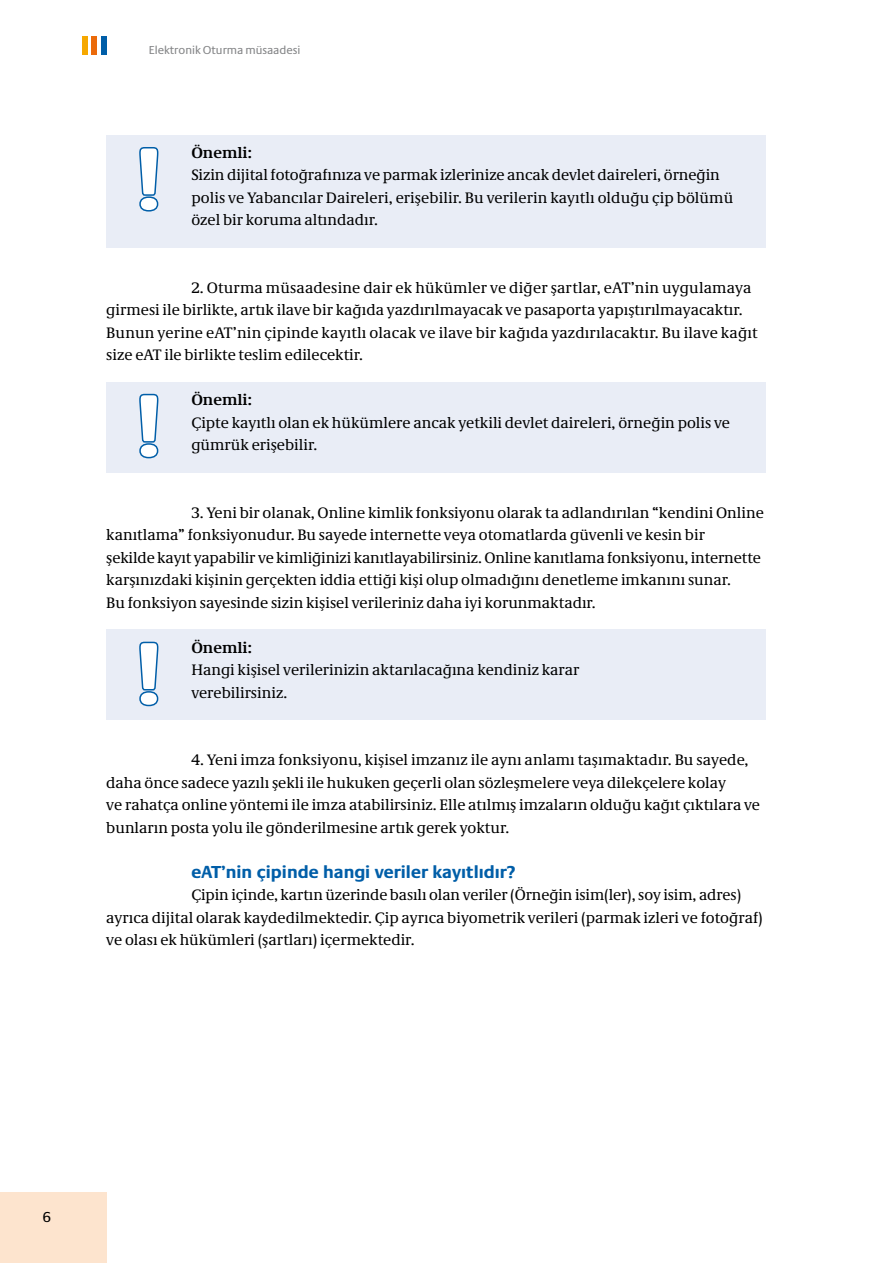
<style>
.page{position:relative;width:893px;height:1263px;background:#fff}
.page>*{position:absolute;margin:0;border:0;box-sizing:border-box;transform-origin:0 0}
.t1{font:700 90px "Neue Praxis";color:#fff}
.t2{font:700 18px "Neue Praxis Turk";color:#005ea8}
.t3{font:15.75px/22.5px "Neue Demos Turk";color:#000}
.t4{font:700 15.75px "Neue Demos Turk";color:#000}
.t5{font:15px "Neue Praxis Turk";color:#000}
.t6{font:12px "Neue Praxis Turk";color:#87888a}
</style>
<div class="page">
<div style="left:0;top:1193px;width:106px;height:70px;background:#fde4ce"></div>
<div style="left:82px;top:36px;width:5px;height:18px;background:#f6a800"></div>
<div style="left:91px;top:36px;width:6px;height:18px;background:#eb6a0a"></div>
<div style="left:101px;top:36px;width:5px;height:18px;background:#005ea8"></div>
<div style="left:106px;top:630px;width:659px;height:90px;background:#e9edf6"></div>
<div style="left:106px;top:382px;width:659px;height:90px;background:#e9edf6"></div>
<div style="left:106px;top:135px;width:659px;height:113px;background:#e9edf6"></div>
<svg style="left:139px;top:147px;width:20px;height:65px"></svg>
<svg style="left:139px;top:393px;width:20px;height:66px"></svg>
<svg style="left:139px;top:641px;width:20px;height:66px"></svg>
<p class="t6" style="left:149px;top:43px;width:153px">Elektronik Oturma müsaadesi</p>
<h1 class="t1" style="left:133px;top:124px;width:34px">!</h1>
<p class="t4" style="left:191px;top:143px;width:62px">Önemli:</p>
<p class="t3" style="left:191px;top:163px;width:543px">Sizin dijital fotoğrafınıza ve parmak izlerinize ancak devlet daireleri, örneğin polis ve Yabancılar Daireleri, erişebilir. Bu verilerin kayıtlı olduğu çip bölümü özel bir koruma altındadır.</p>
<p class="t3" style="left:106px;top:276px;width:653px;text-indent:85px">2. Oturma müsaadesine dair ek hükümler ve diğer şartlar, eAT’nin uygulamaya girmesi ile birlikte, artık ilave bir kağıda yazdırılmayacak ve pasaporta yapıştırılmayacaktır.<br>Bunun yerine eAT’nin çipinde kayıtlı olacak ve ilave bir kağıda yazdırılacaktır. Bu ilave kağıt size eAT ile birlikte teslim edilecektir.</p>
<p class="t4" style="left:191px;top:390px;width:62px">Önemli:</p>
<p class="t3" style="left:191px;top:411px;width:540px">Çipte kayıtlı olan ek hükümlere ancak yetkili devlet daireleri, örneğin polis ve gümrük erişebilir.</p>
<h1 class="t1" style="left:133px;top:371px;width:34px">!</h1>
<p class="t3" style="left:106px;top:501px;width:659px;text-indent:85px">3. Yeni bir olanak, Online kimlik fonksiyonu olarak ta adlandırılan “kendini Online kanıtlama” fonksiyonudur. Bu sayede internette veya otomatlarda güvenli ve kesin bir<br>şekilde kayıt yapabilir ve kimliğinizi kanıtlayabilirsiniz. Online kanıtlama fonksiyonu, internette karşınızdaki kişinin gerçekten iddia ettiği kişi olup olmadığını denetleme imkanını sunar.<br>Bu fonksiyon sayesinde sizin kişisel verileriniz daha iyi korunmaktadır.</p>
<p class="t4" style="left:191px;top:638px;width:62px">Önemli:</p>
<p class="t3" style="left:191px;top:658px;width:390px">Hangi kişisel verilerinizin aktarılacağına kendiniz karar verebilirsiniz.</p>
<h1 class="t1" style="left:133px;top:618px;width:34px">!</h1>
<p class="t3" style="left:106px;top:748px;width:655px;text-indent:85px">4. Yeni imza fonksiyonu, kişisel imzanız ile aynı anlamı taşımaktadır. Bu sayede, daha önce sadece yazılı şekli ile hukuken geçerli olan sözleşmelere veya dilekçelere kolay<br>ve rahatça online yöntemi ile imza atabilirsiniz. Elle atılmış imzaların olduğu kağıt çıktılara ve bunların posta yolu ile gönderilmesine artık gerek yoktur.</p>
<p class="t2" style="left:191px;top:861px;width:326px">eAT’nin çipinde hangi veriler kayıtlıdır?</p>
<p class="t3" style="left:106px;top:883px;width:658px;text-indent:85px">Çipin içinde, kartın üzerinde basılı olan veriler (Örneğin isim(ler), soy isim, adres) ayrıca dijital olarak kaydedilmektedir. Çip ayrıca biyometrik verileri (parmak izleri ve fotoğraf) ve olası ek hükümleri (şartları) içermektedir.</p>
<p class="t5" style="left:42px;top:1208px;width:10px">6</p>
</div>
